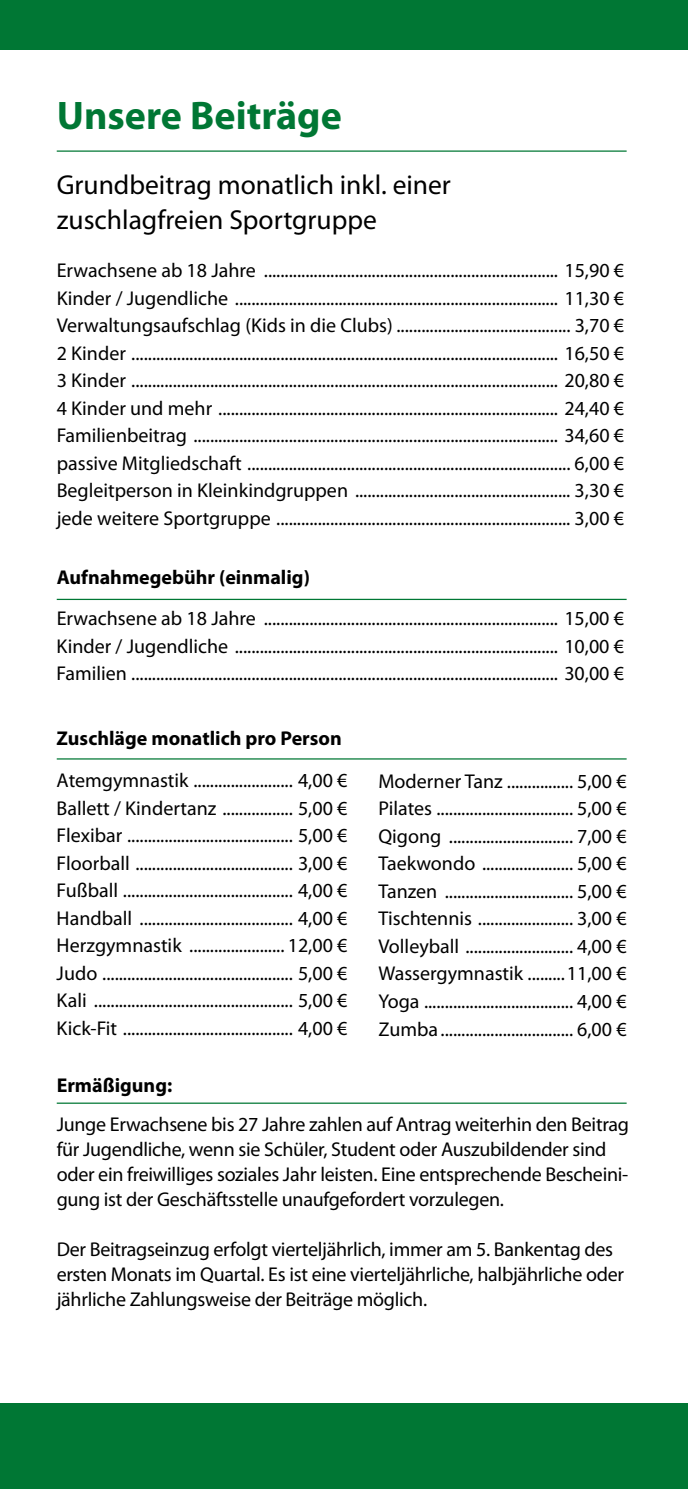
<style>
.page{position:relative;width:688px;height:1489px;background:#fff}
.page>*{position:absolute;margin:0;border:0;box-sizing:border-box;transform-origin:0 0}
.t1{font:700 40px "Myriad Pro";color:#007734}
.t2{font:27.5px/35px "Myriad Pro";color:#000}
.t3{font:20px/27.5px "Myriad Pro";letter-spacing:-.015em;color:#000;text-align:justify}
.t4{font:700 20px "Myriad Pro";color:#000}
</style>
<div class="page">
<div style="left:0;top:1403px;width:687px;height:85px;background:#007734"></div>
<div style="left:0;top:0;width:687px;height:50px;background:#007734"></div>
<hr style="left:57px;top:150px;width:569px;height:2px;background:#007734">
<hr style="left:57px;top:598px;width:569px;height:2px;background:#007734">
<hr style="left:57px;top:758px;width:569px;height:1px;background:#007734">
<hr style="left:57px;top:1102px;width:569px;height:1px;background:#007734">
<h1 class="t1" style="left:57px;top:90px;width:286px">Unsere Beiträge</h1>
<h2 class="t2" style="left:57px;top:167px;width:395px">Grundbeitrag monatlich inkl. einer zuschlagfreien Sportgruppe</h2>
<p class="t3" style="left:57px;top:256px;width:568px">Erwachsene ab 18 Jahre ....................................................................... 15,90 € Kinder / Jugendliche .............................................................................. 11,30 € Verwaltungsaufschlag (Kids in die Clubs) .......................................... 3,70 € 2 Kinder ....................................................................................................... 16,50 € 3 Kinder ....................................................................................................... 20,80 € 4 Kinder und mehr .................................................................................. 24,40 € Familienbeitrag ........................................................................................ 34,60 € passive Mitgliedschaft .............................................................................. 6,00 € Begleitperson in Kleinkindgruppen .................................................... 3,30 € jede weitere Sportgruppe ....................................................................... 3,00 €</p>
<p class="t4" style="left:57px;top:564px;width:255px">Aufnahmegebühr (einmalig)</p>
<p class="t3" style="left:57px;top:604px;width:568px">Erwachsene ab 18 Jahre ....................................................................... 15,00 € Kinder / Jugendliche .............................................................................. 10,00 € Familien ....................................................................................................... 30,00 €</p>
<p class="t4" style="left:57px;top:725px;width:286px">Zuschläge monatlich pro Person</p>
<p class="t3" style="left:57px;top:766px;width:292px">Atemgymnastik ........................ 4,00 € Ballett / Kindertanz ................. 5,00 € Flexibar ........................................ 5,00 € Floorball ...................................... 3,00 € Fußball ......................................... 4,00 € Handball ..................................... 4,00 € Herzgymnastik ....................... 12,00 € Judo .............................................. 5,00 € Kali ................................................ 5,00 € Kick-Fit ......................................... 4,00 €</p>
<p class="t3" style="left:378px;top:767px;width:250px">Moderner Tanz ................ 5,00 € Pilates ................................. 5,00 € Qigong .............................. 7,00 € Taekwondo ...................... 5,00 € Tanzen ............................... 5,00 € Tischtennis ....................... 3,00 € Volleyball .......................... 4,00 € Wassergymnastik .........11,00 € Yoga .................................... 4,00 € Zumba ................................ 6,00 €</p>
<p class="t4" style="left:57px;top:1071px;width:117px">Ermäßigung:</p>
<p class="t3" style="left:57px;top:1111px;width:573px;line-height:25px;text-align:left">Junge Erwachsene bis 27 Jahre zahlen auf Antrag weiterhin den Beitrag für Jugendliche, wenn sie Schüler, Student oder Auszubildender sind oder ein freiwilliges soziales Jahr leisten. Eine entsprechende Bescheini&shy;gung ist der Geschäftsstelle unaufgefordert vorzulegen.</p>
<p class="t3" style="left:57px;top:1236px;width:568px;line-height:25px;text-align:left">Der Beitragseinzug erfolgt vierteljährlich, immer am 5. Bankentag des ersten Monats im Quartal. Es ist eine vierteljährliche, halbjährliche oder jährliche Zahlungsweise der Beiträge möglich.</p>
</div>
